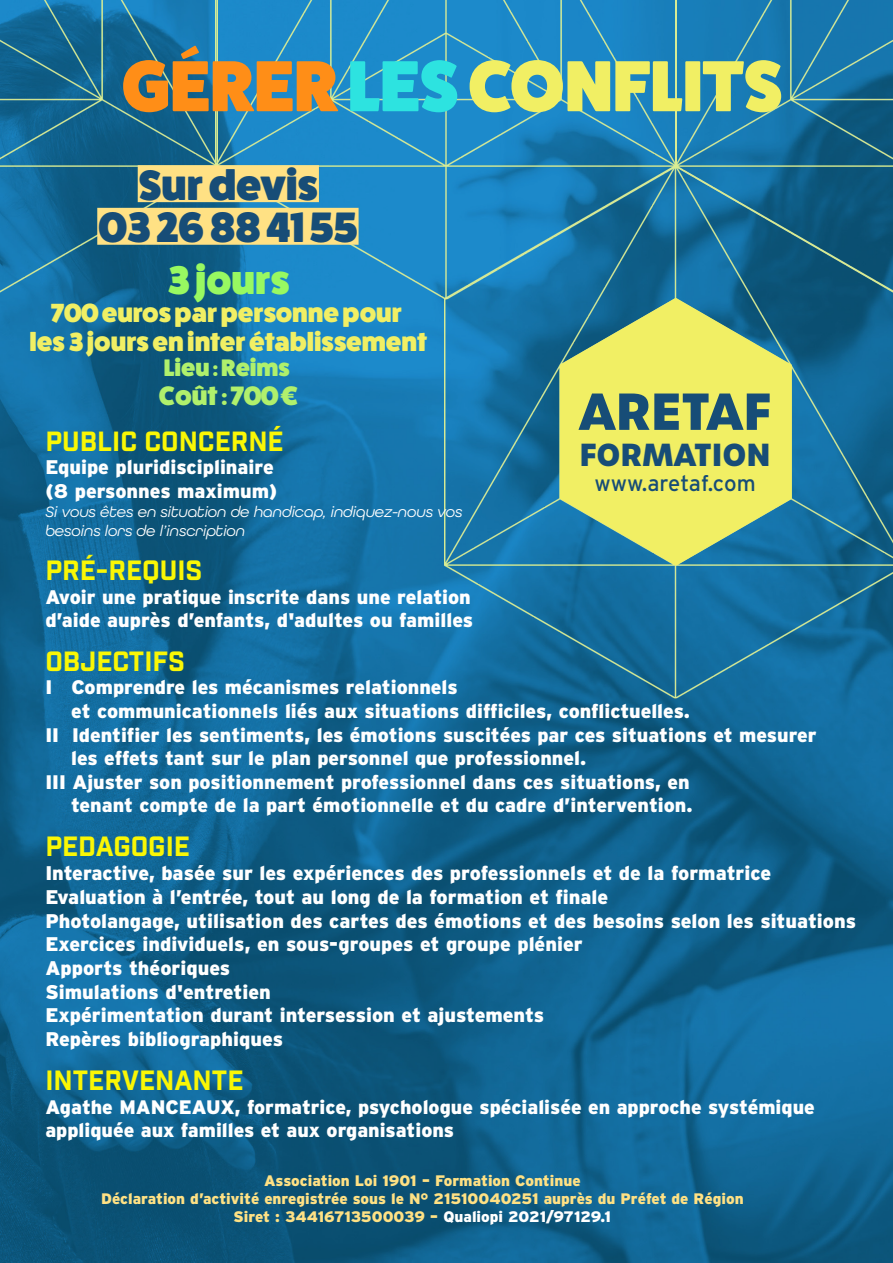
<style>
.page{position:relative;width:893px;height:1263px;background:#fff}
.page>*{position:absolute;margin:0;border:0;box-sizing:border-box;transform-origin:0 0}
.t1{font:800 72.45px "Fat Frank";color:#f1ef64}
.t2{font:700 50.25px "Urbane";color:#174d77}
.t3{font:800 42.6px/42.6px "Fat Frank";color:#174d77;text-align:center}
.t4{font:800 40.05px "Fat Frank";color:#98f961}
.t5{font:700 30.75px "Urbane";color:#174d77}
.t6{font:27.15px "Industry Inc Base";color:#faf705}
.t7{font:27px "Industry Inc Base";color:#faf705}
.t8{font:800 26.7px "Fat Frank";color:#b0f06c}
.t9{font:800 26.4px/28.5px "Fat Frank";color:#f1ef64;text-align:center}
.t10{font:800 24px "Fat Frank";color:#b0f06c}
.t11{font:22.05px "Interstate";color:#174d77}
.t12{font:900 19.8px/23.7px "Interstate";color:#fff}
.t13{font:900 19.65px/23.5px "Interstate";color:#fff}
.t14{font:900 19.5px/23.4px "Interstate";color:#fff}
.t15{font:italic 15.75px/18.9px "All Round Gothic";color:#fff}
.t16{font:900 15.15px/18.3px "Interstate";color:#ffe184;text-align:center}
.s1{color:#ff8e17}
.s2{color:#2de3e0}
.s3{color:#fff}
</style>
<div class="page">
<img style="left:0;top:299px;width:893px;height:964px">
<img style="left:218px;top:0;width:457px;height:299px">
<img style="left:675px;top:0;width:218px;height:165px">
<img style="left:0;top:0;width:218px;height:299px">
<img style="left:445px;top:165px;width:448px;height:533px">
<svg style="left:560px;top:298px;width:232px;height:268px;fill:#f1ef64"></svg>
<div style="left:565px;top:361px;width:223px;height:79px;background:#f1ef64"></div>
<div style="left:669px;top:429px;width:15px;height:128px;background:#f1ef64"></div>
<svg style="left:97px;top:165px;width:262px;height:80px"></svg>
<h1 class="t1" style="left:122px;top:46px;width:662px"><span class="s1">GÉRER</span><span class="s2">LES</span> CONFLITS</h1>
<h3 class="t3" style="left:99px;top:164px;width:260px">Sur devis<br>03 26 88 41 55</h3>
<h3 class="t4" style="left:167px;top:257px;width:124px">3 jours</h3>
<h3 class="t9" style="left:30px;top:299px;width:399px">700 euros par personne pour<br>les 3 jours en inter établissement</h3>
<p class="t10" style="left:164px;top:355px;width:128px">Lieu : Reims</p>
<h3 class="t8" style="left:159px;top:381px;width:141px">Coût : 700 €</h3>
<h3 class="t7" style="left:45px;top:425px;width:240px">PUBLIC CONCERNÉ</h3>
<p class="t12" style="left:45px;top:455px;width:233px">Equipe pluridisciplinaire (8 personnes maximum)</p>
<p class="t15" style="left:45px;top:502px;width:419px">Si vous êtes en situation de handicap, indiquez-nous vos besoins lors de l’inscription</p>
<h3 class="t6" style="left:45px;top:554px;width:159px">PRÉ-REQUIS</h3>
<p class="t13" style="left:45px;top:585px;width:429px">Avoir une pratique inscrite dans une relation d’aide auprès d’enfants, d'adultes ou familles</p>
<h2 class="t2" style="left:579px;top:377px;width:194px">ARETAF</h2>
<h3 class="t5" style="left:579px;top:433px;width:193px">FORMATION</h3>
<p class="t11" style="left:594px;top:470px;width:163px">www.aretaf.com</p>
<h3 class="t7" style="left:45px;top:645px;width:141px">OBJECTIFS</h3>
<p class="t13" style="left:45px;top:675px;width:414px">I Comprendre les mécanismes relationnels</p>
<p class="t13" style="left:71px;top:699px;width:620px">et communicationnels liés aux situations difficiles, conflictuelles.</p>
<p class="t13" style="left:45px;top:723px;width:773px">II Identifier les sentiments, les émotions suscitées par ces situations et mesurer</p>
<p class="t13" style="left:71px;top:746px;width:516px">les effets tant sur le plan personnel que professionnel.</p>
<p class="t13" style="left:45px;top:770px;width:646px">III Ajuster son positionnement professionnel dans ces situations, en</p>
<p class="t13" style="left:71px;top:793px;width:623px">tenant compte de la part émotionnelle et du cadre d’intervention.</p>
<h3 class="t6" style="left:45px;top:830px;width:146px">PEDAGOGIE</h3>
<p class="t12" style="left:45px;top:861px;width:812px">Interactive, basée sur les expériences des professionnels et de la formatrice Evaluation à l’entrée, tout au long de la formation et finale<br>Photolangage, utilisation des cartes des émotions et des besoins selon les situations Exercices individuels, en sous-groupes et groupe plénier<br>Apports théoriques<br>Simulations d'entretien<br>Expérimentation durant intersession et ajustements<br>Repères bibliographiques</p>
<h3 class="t6" style="left:45px;top:1064px;width:200px">INTERVENANTE</h3>
<p class="t14" style="left:45px;top:1095px;width:771px">Agathe MANCEAUX, formatrice, psychologue spécialisée en approche systémique appliquée aux familles et aux organisations</p>
<p class="t16" style="left:101px;top:1171px;width:644px">Association Loi 1901 – Formation Continue<br>Déclaration d’activité enregistrée sous le N° 21510040251 auprès du Préfet de Région<br>Siret : 34416713500039 – <span class="s3">Qualiopi 2021/97129.1</span></p>
</div>
